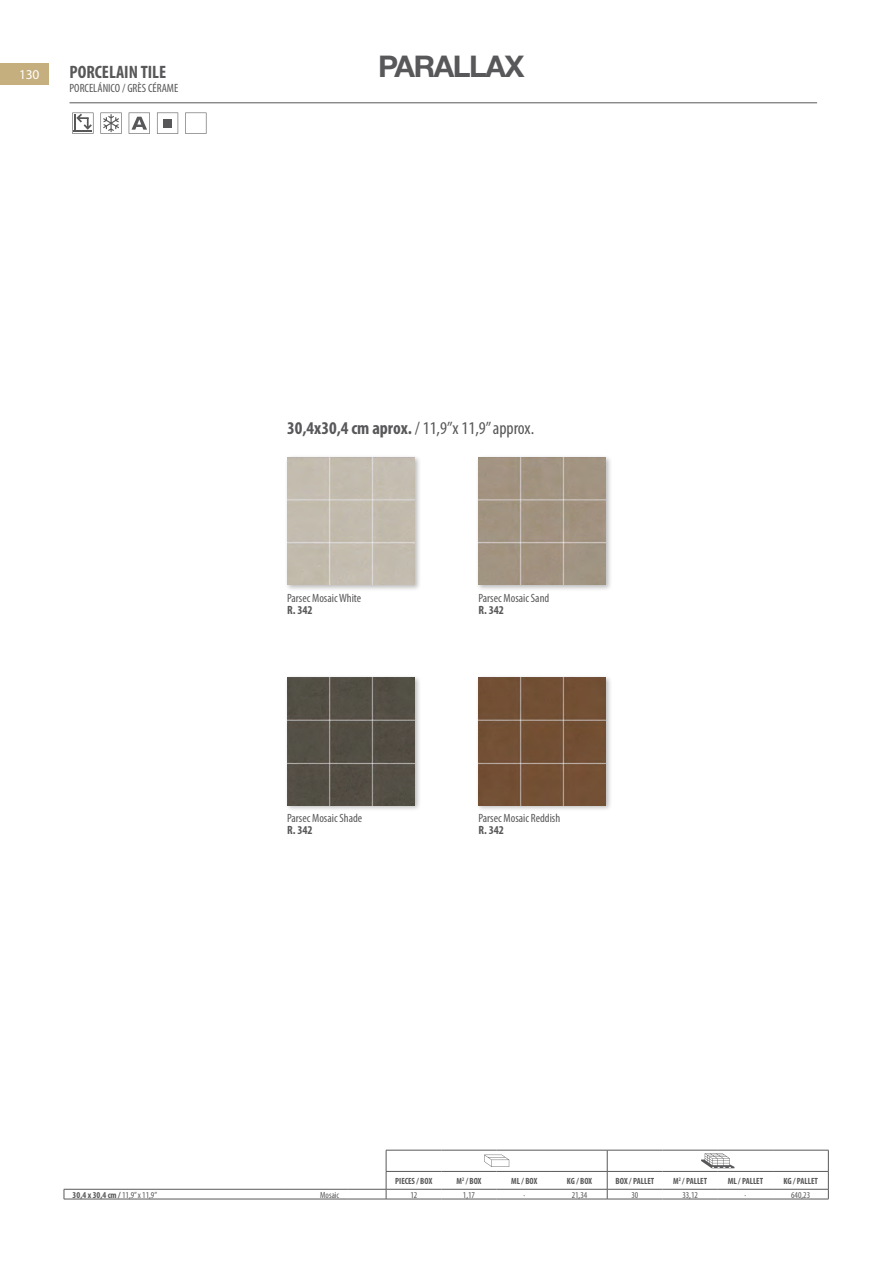
<style>
.page{position:relative;width:893px;height:1263px;background:#fff}
.page>*{position:absolute;margin:0;border:0;box-sizing:border-box;transform-origin:0 0}
.t1{font:700 30px "Helvetica Neue";letter-spacing:-.05em;color:#58585a}
.t2{font:condensed 18px "Myriad Pro";color:#58585a}
.t3{font:700 condensed 18px "Myriad Pro";color:#58585a}
.t4{font:13.5px "Myriad Pro";color:#fff}
.t5{font:condensed 12px "Myriad Pro";color:#58585a}
.t6{font:700 condensed 12px "Myriad Pro";color:#58585a}
.t7{font:700 condensed 9px "Myriad Pro";color:#58585a}
.t8{font:condensed 9px "Myriad Pro";color:#58585a}
.s1{font-weight:700}
.s2{font-weight:400}
</style>
<div class="page">
<hr style="left:441px;top:1199px;width:56px;height:1px;background:#58585a">
<hr style="left:497px;top:1199px;width:55px;height:1px;background:#58585a">
<hr style="left:552px;top:1199px;width:55px;height:1px;background:#58585a">
<hr style="left:607px;top:1199px;width:55px;height:1px;background:#58585a">
<hr style="left:662px;top:1199px;width:56px;height:1px;background:#58585a">
<hr style="left:718px;top:1199px;width:55px;height:1px;background:#58585a">
<hr style="left:773px;top:1199px;width:55px;height:1px;background:#58585a">
<hr style="left:64px;top:1189px;width:220px;height:1px;background:#58585a">
<hr style="left:284px;top:1189px;width:64px;height:1px;background:#58585a">
<hr style="left:348px;top:1189px;width:38px;height:1px;background:#58585a">
<hr style="left:386px;top:1189px;width:55px;height:1px;background:#58585a">
<hr style="left:441px;top:1189px;width:56px;height:1px;background:#58585a">
<hr style="left:497px;top:1189px;width:55px;height:1px;background:#58585a">
<hr style="left:552px;top:1189px;width:55px;height:1px;background:#58585a">
<hr style="left:607px;top:1189px;width:55px;height:1px;background:#58585a">
<hr style="left:662px;top:1189px;width:56px;height:1px;background:#58585a">
<hr style="left:718px;top:1189px;width:55px;height:1px;background:#58585a">
<hr style="left:773px;top:1189px;width:55px;height:1px;background:#58585a">
<hr style="left:386px;top:1171px;width:55px;height:1px;background:#58585a">
<hr style="left:441px;top:1171px;width:56px;height:1px;background:#58585a">
<hr style="left:497px;top:1171px;width:55px;height:1px;background:#58585a">
<hr style="left:552px;top:1171px;width:55px;height:1px;background:#58585a">
<hr style="left:607px;top:1171px;width:55px;height:1px;background:#58585a">
<hr style="left:662px;top:1171px;width:56px;height:1px;background:#58585a">
<hr style="left:718px;top:1171px;width:55px;height:1px;background:#58585a">
<hr style="left:773px;top:1171px;width:55px;height:1px;background:#58585a">
<hr style="left:386px;top:1150px;width:55px;height:1px;background:#58585a">
<hr style="left:441px;top:1150px;width:56px;height:1px;background:#58585a">
<hr style="left:497px;top:1150px;width:55px;height:1px;background:#58585a">
<hr style="left:552px;top:1150px;width:55px;height:1px;background:#58585a">
<hr style="left:607px;top:1150px;width:55px;height:1px;background:#58585a">
<hr style="left:662px;top:1150px;width:56px;height:1px;background:#58585a">
<hr style="left:718px;top:1150px;width:55px;height:1px;background:#58585a">
<hr style="left:773px;top:1150px;width:55px;height:1px;background:#58585a">
<svg style="left:828px;top:1150px;width:1px;height:49px"></svg>
<svg style="left:386px;top:1150px;width:1px;height:49px"></svg>
<svg style="left:607px;top:1150px;width:1px;height:49px"></svg>
<hr style="left:64px;top:1199px;width:220px;height:1px;background:#58585a">
<hr style="left:284px;top:1199px;width:64px;height:1px;background:#58585a">
<hr style="left:348px;top:1199px;width:38px;height:1px;background:#58585a">
<hr style="left:386px;top:1199px;width:55px;height:1px;background:#58585a">
<svg style="left:484px;top:1154px;width:25px;height:13px"></svg>
<svg style="left:701px;top:1153px;width:33px;height:15px"></svg>
<hr style="left:70px;top:102px;width:747px;height:1px;background:#58585a">
<div style="left:0;top:63px;width:48px;height:22px;background:#c6af7f"></div>
<svg style="left:72px;top:113px;width:22px;height:21px"></svg>
<svg style="left:100px;top:113px;width:22px;height:21px"></svg>
<svg style="left:157px;top:113px;width:21px;height:21px"></svg>
<svg style="left:185px;top:113px;width:21px;height:21px"></svg>
<svg style="left:129px;top:113px;width:21px;height:21px"></svg>
<div style="left:163px;top:119px;width:9px;height:8px;background:#58585a"></div>
<div style="left:476px;top:455px;width:137px;height:137px;background:#1a171c;opacity:.3"></div>
<div style="left:478px;top:457px;width:128px;height:128px;background:#a29381"></div>
<div style="left:284px;top:675px;width:137px;height:137px;background:#1a171c;opacity:.3"></div>
<div style="left:287px;top:677px;width:128px;height:128px;background:#534f45"></div>
<div style="left:476px;top:675px;width:137px;height:137px;background:#1a171c;opacity:.3"></div>
<div style="left:478px;top:677px;width:128px;height:128px;background:#735034"></div>
<div style="left:284px;top:455px;width:137px;height:137px;background:#1a171c;opacity:.3"></div>
<div style="left:287px;top:457px;width:128px;height:128px;background:#c3bcae"></div>
<p class="t4" style="left:19px;top:66px;width:22px">130</p>
<h2 class="t3" style="left:70px;top:60px;width:98px">PORCELAIN TILE</h2>
<p class="t5" style="left:70px;top:81px;width:110px">PORCELÁNICO / GRÈS CÉRAME</p>
<h1 class="t1" style="left:378px;top:43px;width:148px">PARALLAX</h1>
<h2 class="t2" style="left:287px;top:417px;width:249px"><span class="s1">30,4x30,4 cm aprox.</span> / 11,9”x 11,9” approx.</h2>
<p class="t5" style="left:287px;top:590px;width:76px">Parsec Mosaic White</p>
<p class="t6" style="left:287px;top:602px;width:27px">R. 342</p>
<p class="t5" style="left:287px;top:811px;width:77px">Parsec Mosaic Shade</p>
<p class="t6" style="left:287px;top:822px;width:27px">R. 342</p>
<p class="t5" style="left:478px;top:590px;width:72px">Parsec Mosaic Sand</p>
<p class="t6" style="left:478px;top:602px;width:27px">R. 342</p>
<p class="t5" style="left:478px;top:811px;width:83px">Parsec Mosaic Reddish</p>
<p class="t6" style="left:478px;top:822px;width:27px">R. 342</p>
<p class="t7" style="left:395px;top:1175px;width:39px">PIECES / BOX</p>
<p class="t7" style="left:457px;top:1175px;width:26px">M<sup>2</sup> / BOX</p>
<p class="t7" style="left:511px;top:1175px;width:28px">ML / BOX</p>
<p class="t7" style="left:567px;top:1175px;width:27px">KG / BOX</p>
<p class="t7" style="left:615px;top:1175px;width:40px">BOX / PALLET</p>
<p class="t7" style="left:673px;top:1175px;width:36px">M<sup>2</sup> / PALLET</p>
<p class="t7" style="left:728px;top:1175px;width:37px">ML / PALLET</p>
<p class="t7" style="left:783px;top:1175px;width:36px">KG / PALLET</p>
<p class="t7" style="left:73px;top:1189px;width:86px">30,4 x 30,4 cm / <span class="s2">11,9” x 11,9”</span></p>
<p class="t8" style="left:320px;top:1189px;width:21px">Mosaic</p>
<p class="t8" style="left:410px;top:1189px;width:8px">12</p>
<p class="t8" style="left:463px;top:1189px;width:14px">1,17</p>
<p class="t8" style="left:523px;top:1189px;width:3px">·</p>
<p class="t8" style="left:572px;top:1189px;width:17px">21,34</p>
<p class="t8" style="left:631px;top:1189px;width:8px">30</p>
<p class="t8" style="left:682px;top:1189px;width:17px">33,12</p>
<p class="t8" style="left:744px;top:1189px;width:3px">·</p>
<p class="t8" style="left:791px;top:1189px;width:21px">640,23</p>
</div>
